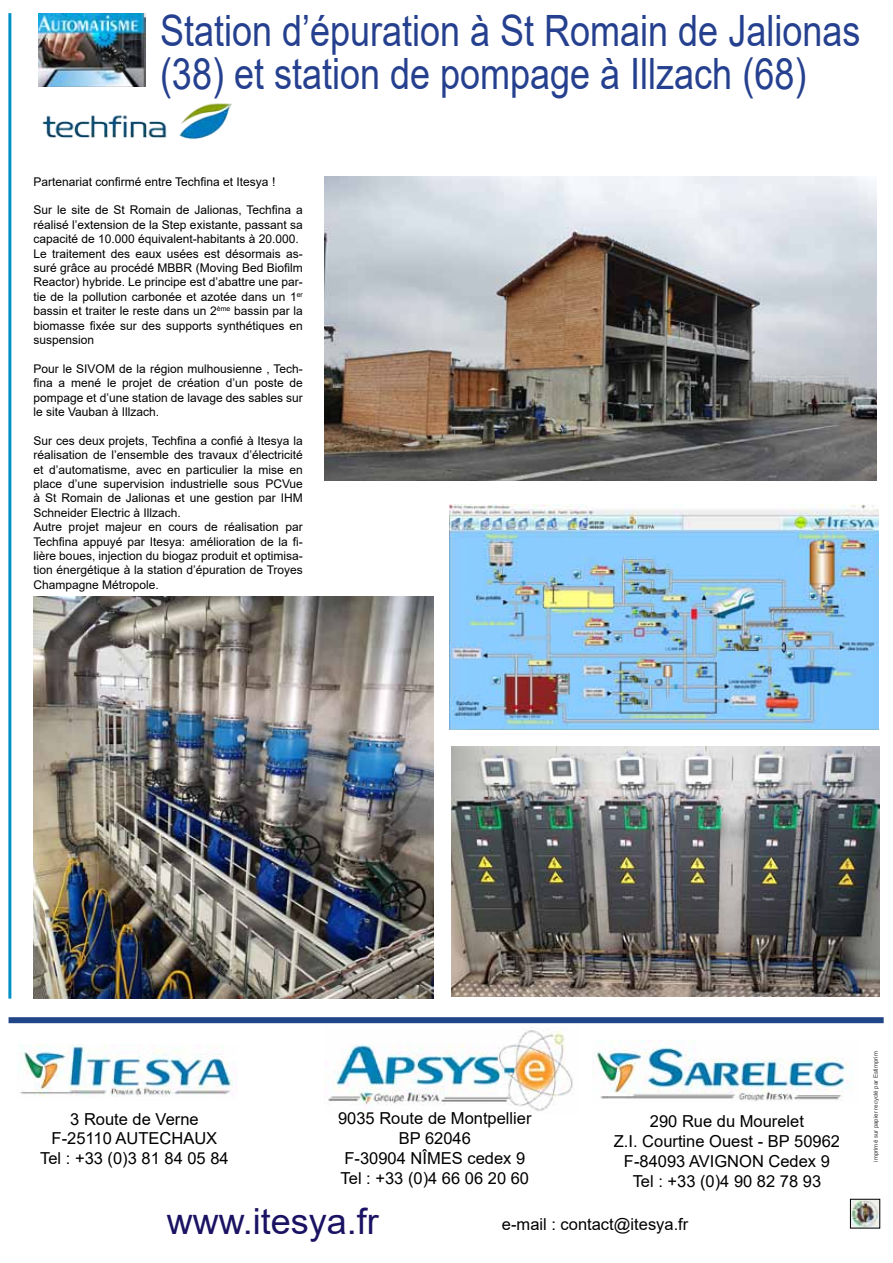
<style>
.page{position:relative;width:893px;height:1263px;background:#fff}
.page>*{position:absolute;margin:0;border:0;box-sizing:border-box;transform-origin:0 0}
.t1{font:43.2px/43.2px "Arial";color:#25408f;scale:.83 1}
.t2{font:36px "Arial";color:#1a1262}
.t3{font:16.5px/19.8px "Arial";color:#000;text-align:center}
.t4{font:12px/14.4px "Arial";color:#000}
.t5{font:6.15px "Arial";color:#3d3c3e}
</style>
<div class="page">
<img style="left:324px;top:1027px;width:249px;height:85px">
<div style="left:9px;top:1017px;width:875px;height:6px;background:#214688"></div>
<img style="left:852px;top:1201px;width:26px;height:25px">
<div style="left:850px;top:1199px;width:30px;height:29px;border:1px solid #000"></div>
<img style="left:451px;top:747px;width:428px;height:249px">
<img style="left:593px;top:1041px;width:259px;height:61px">
<img style="left:17px;top:1044px;width:221px;height:53px">
<img style="left:33px;top:596px;width:400px;height:402px">
<hr style="left:8px;top:13px;width:3px;height:985px;background:#0090c6">
<img style="left:449px;top:504px;width:429px;height:225px">
<img style="left:38px;top:13px;width:107px;height:74px">
<img style="left:324px;top:177px;width:553px;height:304px">
<img style="left:42px;top:103px;width:190px;height:37px">
<h1 class="t1" style="left:160px;top:8px;width:845px">Station d’épuration à St Romain de Jalionas (38) et station de pompage à Illzach (68)</h1>
<p class="t4" style="left:33px;top:174px;width:243px">Partenariat confirmé entre Techfina et Itesya !</p>
<p class="t4" style="left:33px;top:203px;width:271px">Sur le site de St Romain de Jalionas, Techfina a réalisé l’extension de la Step existante, passant sa capacité de 10.000 équivalent-habitants à 20.000.<br>Le traitement des eaux usées est désormais as&shy;suré grâce au procédé MBBR (Moving Bed Biofilm Reactor) hybride. Le principe est d’abattre une par&shy;tie de la pollution carbonée et azotée dans un 1<sup>er </sup>bassin et traiter le reste dans un 2<sup>ème</sup> bassin par la biomasse fixée sur des supports synthétiques en suspension</p>
<p class="t4" style="left:33px;top:361px;width:271px;text-align:justify">Pour le SIVOM de la région mulhousienne , Tech&shy;fina a mené le projet de création d’un poste de pompage et d’une station de lavage des sables sur le site Vauban à Illzach.</p>
<p class="t4" style="left:33px;top:433px;width:271px">Sur ces deux projets, Techfina a confié à Itesya la réalisation de l’ensemble des travaux d’électricité et d’automatisme, avec en particulier la mise en place d’une supervision industrielle sous PCVue à St Romain de Jalionas et une gestion par IHM Schneider Electric à Illzach.<br>Autre projet majeur en cours de réalisation par Techfina appuyé par Itesya: amélioration de la fi&shy;lière boues, injection du biogaz produit et optimisa&shy;tion énergétique à la station d’épuration de Troyes Champagne Métropole.</p>
<h3 class="t3" style="left:338px;top:1109px;width:195px">9035 Route de Montpellier<br>BP 62046<br>F-30904 NÎMES cedex 9<br>Tel : +33 (0)4 66 06 20 60</h3>
<h3 class="t3" style="left:40px;top:1109px;width:190px">3 Route de Verne<br>F-25110 AUTECHAUX<br>Tel : +33 (0)3 81 84 05 84</h3>
<h3 class="t3" style="left:614px;top:1111px;width:228px">290 Rue du Mourelet<br>Z.I. Courtine Ouest - BP 50962<br>F-84093 AVIGNON Cedex 9<br>Tel : +33 (0)4 90 82 78 93</h3>
<h3 class="t3" style="left:502px;top:1214px;width:188px">e-mail : contact@itesya.fr</h3>
<h2 class="t2" style="left:167px;top:1196px;width:214px">www.itesya.fr</h2>
<p class="t5" style="left:871px;top:1162px;width:112px;rotate:-90deg">imprimé sur papier recyclé par Estimprim</p>
</div>
